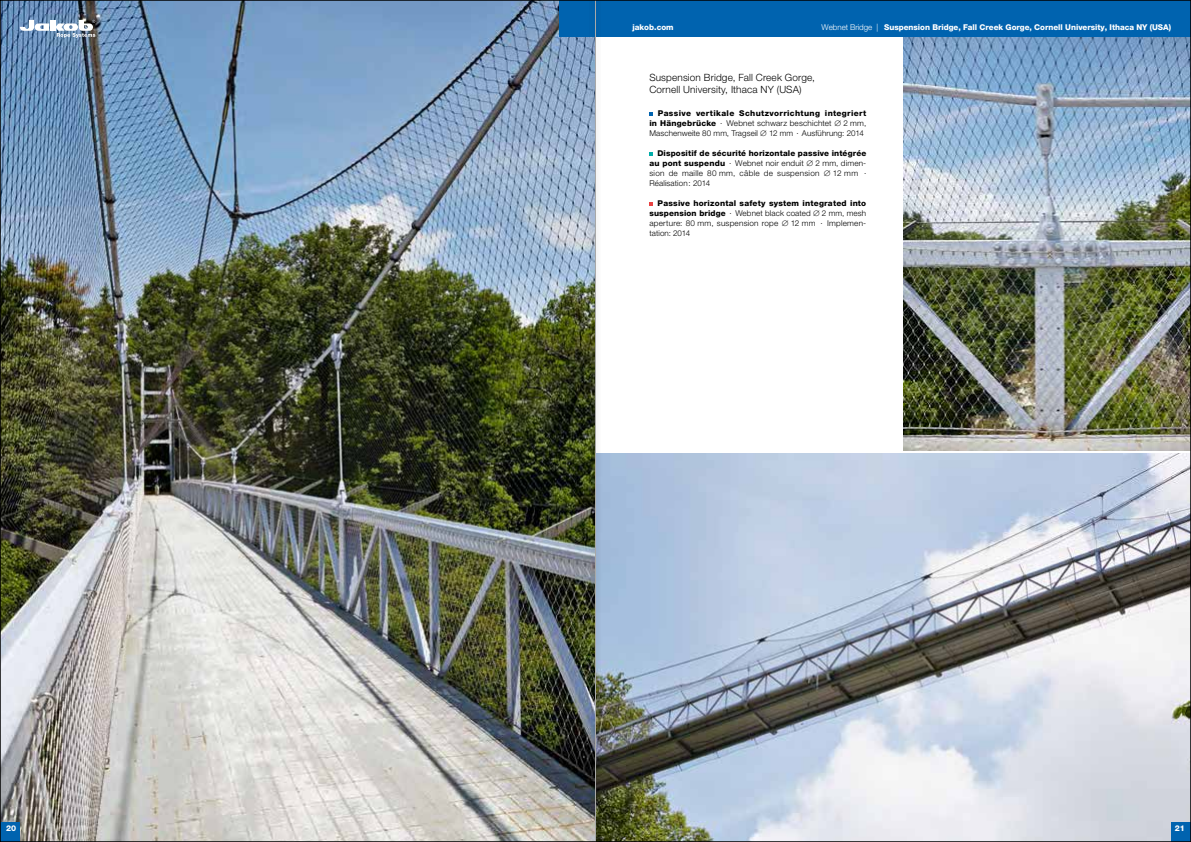
<style>
.page{position:relative;width:1191px;height:842px;background:#fff}
.page>*{position:absolute;margin:0;border:0;box-sizing:border-box;transform-origin:0 0}
.t1{font:300 10px/12.5px "Helvetica Neue LT Pro";letter-spacing:.015em;color:#000}
.t2{font:300 8px/10px "Helvetica Neue LT Pro";letter-spacing:.015em;color:#000}
.t3{font:800 8px "Helvetica Neue LT Pro";color:#fff}
.s1{font-weight:300}
.s2{font-weight:800}
</style>
<div class="page">
<img style="left:903px;top:37px;width:286px;height:414px">
<img style="left:601px;top:453px;width:588px;height:387px">
<img style="left:2px;top:2px;width:588px;height:838px">
<svg style="left:649px;top:112px;width:4px;height:4px"></svg>
<svg style="left:649px;top:152px;width:4px;height:4px"></svg>
<svg style="left:649px;top:202px;width:4px;height:4px"></svg>
<div style="left:1171px;top:822px;width:20px;height:20px;background:#0063af"></div>
<div style="left:0;top:822px;width:20px;height:20px;background:#0063af"></div>
<div style="left:595px;top:0;width:596px;height:37px;background:#0063af"></div>
<div style="left:50px;top:20px;width:5px;height:11px;background:#fff"></div>
<svg style="left:20px;top:20px;width:29px;height:11px"></svg>
<svg style="left:55px;top:20px;width:40px;height:18px"></svg>
<div style="left:558px;top:0;width:37px;height:37px;background:#0063af"></div>
<div style="left:590px;top:0;width:11px;height:842px;background:#000;opacity:.5"></div>
<hr style="left:595px;top:0;width:1px;height:842px;background:#a8a8a7">
<p class="t3" style="left:632px;top:23px;width:43px">jakob.com</p>
<p class="t3" style="left:821px;top:23px;width:351px"><span class="s1">Webnet Bridge |</span> Suspension Bridge, Fall Creek Gorge, Cornell University, Ithaca NY (USA)</p>
<p class="t1" style="left:649px;top:71px;width:167px">Suspension Bridge, Fall Creek Gorge,<br>Cornell University, Ithaca NY (USA)</p>
<p class="t2" style="left:649px;top:108px;width:218px;text-align:justify;text-indent:9px"><span class="s2">Passive vertikale Schutzvorrichtung integriert in Hängebrücke</span> ∙ Webnet schwarz beschichtet ∅ 2 mm, Maschenweite 80 mm, Tragseil ∅ 12 mm ∙ Ausführung: 2014</p>
<p class="t2" style="left:649px;top:148px;width:218px;text-indent:8px"><span class="s2">Dispositif de sécurité horizontale passive intégrée au pont suspendu</span> ∙ Webnet noir enduit ∅ 2 mm, dimen&shy;sion de maille 80 mm, câble de suspension ∅ 12 mm · Réalisation: 2014</p>
<p class="t2" style="left:649px;top:198px;width:218px;text-indent:8px"><span class="s2">Passive horizontal safety system integrated into suspension bridge</span> ∙ Webnet black coated ∅ 2 mm, mesh aperture: 80 mm, suspension rope ∅ 12 mm · Implemen&shy;tation: 2014</p>
<p class="t3" style="left:6px;top:824px;width:12px">20</p>
<p class="t3" style="left:1174px;top:824px;width:12px">21</p>
</div>
